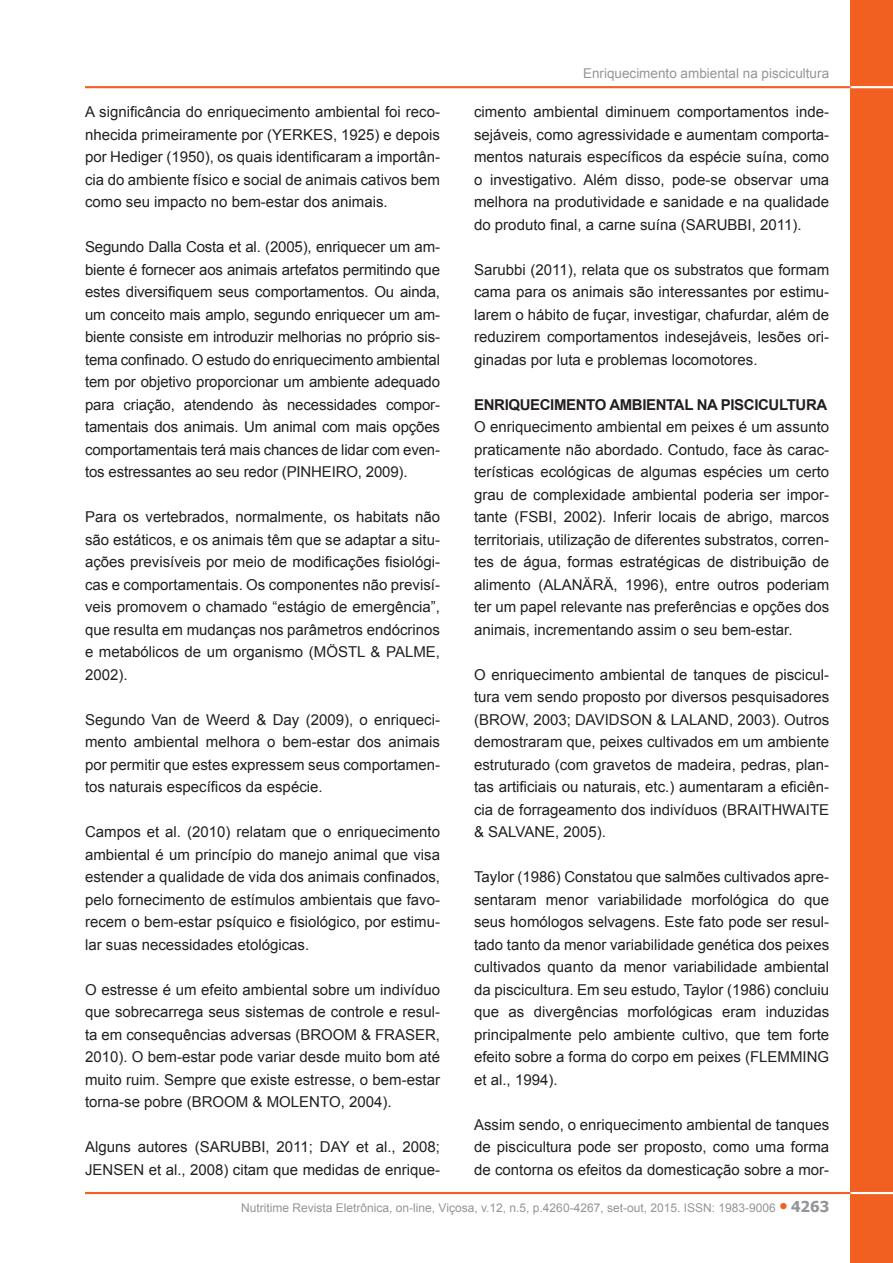
<style>
.page{position:relative;width:893px;height:1263px;background:#fff}
.page>*{position:absolute;margin:0;border:0;box-sizing:border-box;transform-origin:0 0}
.Corpo{font:15px/22.5px "Arial";color:#231f20;text-align:justify}
.Títulos{font:700 15px "Arial";letter-spacing:-.025em;color:#231f20}
.t1{font:13.5px "Arial";color:#939598}
.t2{font:12px "Arial";color:#939598}
.s1{font-family:"Tahoma";font-weight:700;font-size:15px}
</style>
<div class="page">
<div style="left:780px;top:1203px;width:7px;height:6px;background:#f26021;border-radius:50%"></div>
<div style="left:850px;top:0;width:43px;height:1263px;background:#f26021"></div>
<hr style="left:837px;top:1192px;width:56px;height:2px;background:#fff">
<hr style="left:85px;top:1192px;width:765px;height:2px;background:#f26021">
<hr style="left:837px;top:86px;width:56px;height:2px;background:#fff">
<hr style="left:85px;top:86px;width:765px;height:2px;background:#f26021">
<p class="Corpo" style="left:85px;top:101px;width:357px">A significância do enriquecimento ambiental foi reco&shy;nhecida primeiramente por (YERKES, 1925) e depois por Hediger (1950), os quais identificaram a importân&shy;cia do ambiente físico e social de animais cativos bem como seu impacto no bem-estar dos animais.</p>
<p class="Corpo" style="left:85px;top:236px;width:357px">Segundo Dalla Costa et al. (2005), enriquecer um am&shy;biente é fornecer aos animais artefatos permitindo que estes diversifiquem seus comportamentos. Ou ainda, um conceito mais amplo, segundo enriquecer um am&shy;biente consiste em introduzir melhorias no próprio sis&shy;tema confinado. O estudo do enriquecimento ambiental tem por objetivo proporcionar um ambiente adequado para criação, atendendo às necessidades compor&shy;tamentais dos animais. Um animal com mais opções comportamentais terá mais chances de lidar com even&shy;tos estressantes ao seu redor (PINHEIRO, 2009).</p>
<p class="Corpo" style="left:85px;top:506px;width:357px">Para os vertebrados, normalmente, os habitats não são estáticos, e os animais têm que se adaptar a situ&shy;ações previsíveis por meio de modificações fisiológi&shy;cas e comportamentais. Os componentes não previsí&shy;veis promovem o chamado “estágio de emergência”, que resulta em mudanças nos parâmetros endócrinos e metabólicos de um organismo (MÖSTL &amp; PALME, 2002).</p>
<p class="Corpo" style="left:85px;top:708px;width:357px">Segundo Van de Weerd &amp; Day (2009), o enriqueci&shy;mento ambiental melhora o bem-estar dos animais por permitir que estes expressem seus comportamen&shy;tos naturais específicos da espécie.</p>
<p class="Corpo" style="left:85px;top:821px;width:357px">Campos et al. (2010) relatam que o enriquecimento ambiental é um princípio do manejo animal que visa estender a qualidade de vida dos animais confinados, pelo fornecimento de estímulos ambientais que favo&shy;recem o bem-estar psíquico e fisiológico, por estimu&shy;lar suas necessidades etológicas.</p>
<p class="Corpo" style="left:85px;top:978px;width:357px">O estresse é um efeito ambiental sobre um indivíduo que sobrecarrega seus sistemas de controle e resul&shy;ta em consequências adversas (BROOM &amp; FRASER, 2010). O bem-estar pode variar desde muito bom até muito ruim. Sempre que existe estresse, o bem-estar torna-se pobre (BROOM &amp; MOLENTO, 2004).</p>
<p class="Corpo" style="left:85px;top:1136px;width:357px">Alguns autores (SARUBBI, 2011; DAY et al., 2008;<br>JENSEN et al., 2008) citam que medidas de enrique-</p>
<p class="t1" style="left:583px;top:64px;width:248px">Enriquecimento ambiental na piscicultura</p>
<p class="Corpo" style="left:474px;top:101px;width:357px">cimento ambiental diminuem comportamentos inde&shy;sejáveis, como agressividade e aumentam comporta&shy;mentos naturais específicos da espécie suína, como o investigativo. Além disso, pode-se observar uma melhora na produtividade e sanidade e na qualidade do produto final, a carne suína (SARUBBI, 2011).</p>
<p class="Corpo" style="left:474px;top:258px;width:357px">Sarubbi (2011), relata que os substratos que formam cama para os animais são interessantes por estimu&shy;larem o hábito de fuçar, investigar, chafurdar, além de reduzirem comportamentos indesejáveis, lesões ori&shy;ginadas por luta e problemas locomotores.</p>
<p class="Títulos" style="left:474px;top:394px;width:355px">ENRIQUECIMENTO AMBIENTAL NA PISCICULTURA</p>
<p class="Corpo" style="left:474px;top:416px;width:357px">O enriquecimento ambiental em peixes é um assunto praticamente não abordado. Contudo, face às carac&shy;terísticas ecológicas de algumas espécies um certo grau de complexidade ambiental poderia ser impor&shy;tante (FSBI, 2002). Inferir locais de abrigo, marcos territoriais, utilização de diferentes substratos, corren&shy;tes de água, formas estratégicas de distribuição de alimento (ALANÄRÄ, 1996), entre outros poderiam ter um papel relevante nas preferências e opções dos animais, incrementando assim o seu bem-estar.</p>
<p class="Corpo" style="left:474px;top:663px;width:357px">O enriquecimento ambiental de tanques de piscicul&shy;tura vem sendo proposto por diversos pesquisadores (BROW, 2003; DAVIDSON &amp; LALAND, 2003). Outros demostraram que, peixes cultivados em um ambiente estruturado (com gravetos de madeira, pedras, plan&shy;tas artificiais ou naturais, etc.) aumentaram a eficiên&shy;cia de forrageamento dos indivíduos (BRAITHWAITE &amp; SALVANE, 2005).</p>
<p class="Corpo" style="left:474px;top:866px;width:357px">Taylor (1986) Constatou que salmões cultivados apre&shy;sentaram menor variabilidade morfológica do que seus homólogos selvagens. Este fato pode ser resul&shy;tado tanto da menor variabilidade genética dos peixes cultivados quanto da menor variabilidade ambiental da piscicultura. Em seu estudo, Taylor (1986) concluiu que as divergências morfológicas eram induzidas principalmente pelo ambiente cultivo, que tem forte efeito sobre a forma do corpo em peixes (FLEMMING et al., 1994).</p>
<p class="Corpo" style="left:474px;top:1113px;width:357px">Assim sendo, o enriquecimento ambiental de tanques de piscicultura pode ser proposto, como uma forma de contorna os efeitos da domesticação sobre a mor-</p>
<p class="t2" style="left:241px;top:1199px;width:589px">Nutritime Revista Eletrônica, on-line, Viçosa, v.12, n.5, p.4260-4267, set-out, 2015. ISSN: 1983-9006 <span class="s1">4263</span></p>
</div>
